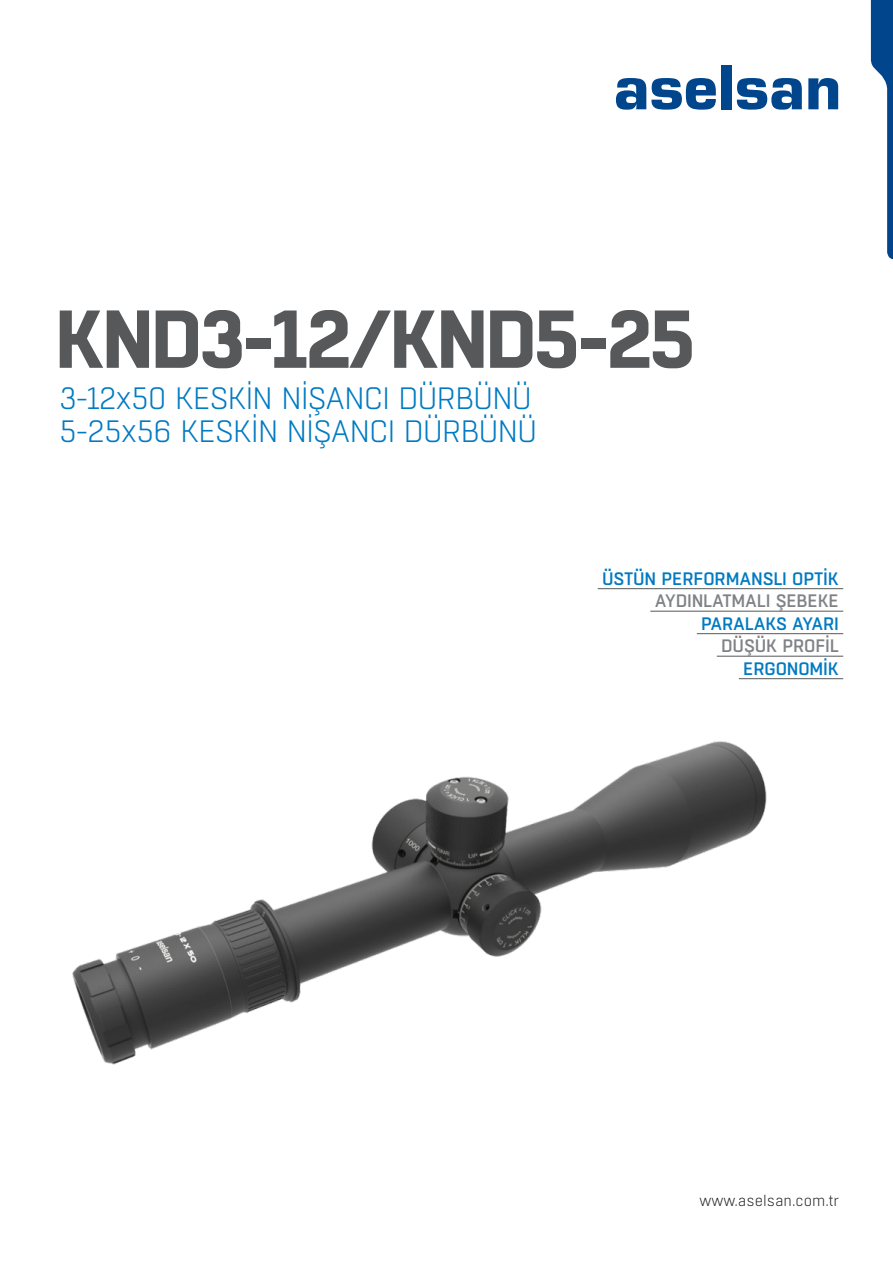
<style>
.page{position:relative;width:893px;height:1263px;background:#fff}
.page>*{position:absolute;margin:0;border:0;box-sizing:border-box;transform-origin:0 0}
.t1{font:700 81.9px "Boxed";letter-spacing:-.04em;color:#57585a}
.t2{font:300 30.9px "Boxed";letter-spacing:-.04em;color:#007ac2}
.t3{font:500 18px "Boxed";letter-spacing:-.01em;color:#007ac2}
.t4{font:500 18px "Boxed";letter-spacing:-.01em;color:#808285}
.t5{font:300 15px "Boxed";color:#231f20}
</style>
<div class="page">
<svg style="left:616px;top:78px;width:100px;height:32px"></svg>
<div style="left:721px;top:65px;width:10px;height:44px;background:#01468c"></div>
<svg style="left:737px;top:78px;width:65px;height:32px"></svg>
<svg style="left:808px;top:78px;width:30px;height:31px"></svg>
<svg style="left:871px;top:0;width:22px;height:259px"></svg>
<img style="left:72px;top:741px;width:695px;height:324px">
<hr style="left:598px;top:588px;width:245px;height:1px;background:#57585a">
<hr style="left:650px;top:611px;width:193px;height:1px;background:#57585a">
<hr style="left:697px;top:633px;width:146px;height:1px;background:#57585a">
<hr style="left:717px;top:656px;width:126px;height:1px;background:#57585a">
<hr style="left:739px;top:678px;width:104px;height:1px;background:#57585a">
<p class="t1" style="left:55px;top:284px;width:642px">KND3-12/KND5-25</p>
<p class="t2" style="left:59px;top:379px;width:475px">3-12x50 KESKİN NİŞANCI DÜRBÜNÜ</p>
<p class="t2" style="left:59px;top:412px;width:480px">5-25x56 KESKİN NİŞANCI DÜRBÜNÜ</p>
<p class="t3" style="left:602px;top:567px;width:238px">ÜSTÜN PERFORMANSLI OPTİK</p>
<p class="t4" style="left:655px;top:589px;width:186px">AYDINLATMALI ŞEBEKE</p>
<p class="t3" style="left:701px;top:612px;width:139px">PARALAKS AYARI</p>
<p class="t4" style="left:721px;top:634px;width:119px">DÜŞÜK PROFİL</p>
<p class="t3" style="left:743px;top:657px;width:97px">ERGONOMİK</p>
<p class="t5" style="left:700px;top:1191px;width:141px">www.aselsan.com.tr</p>
</div>
